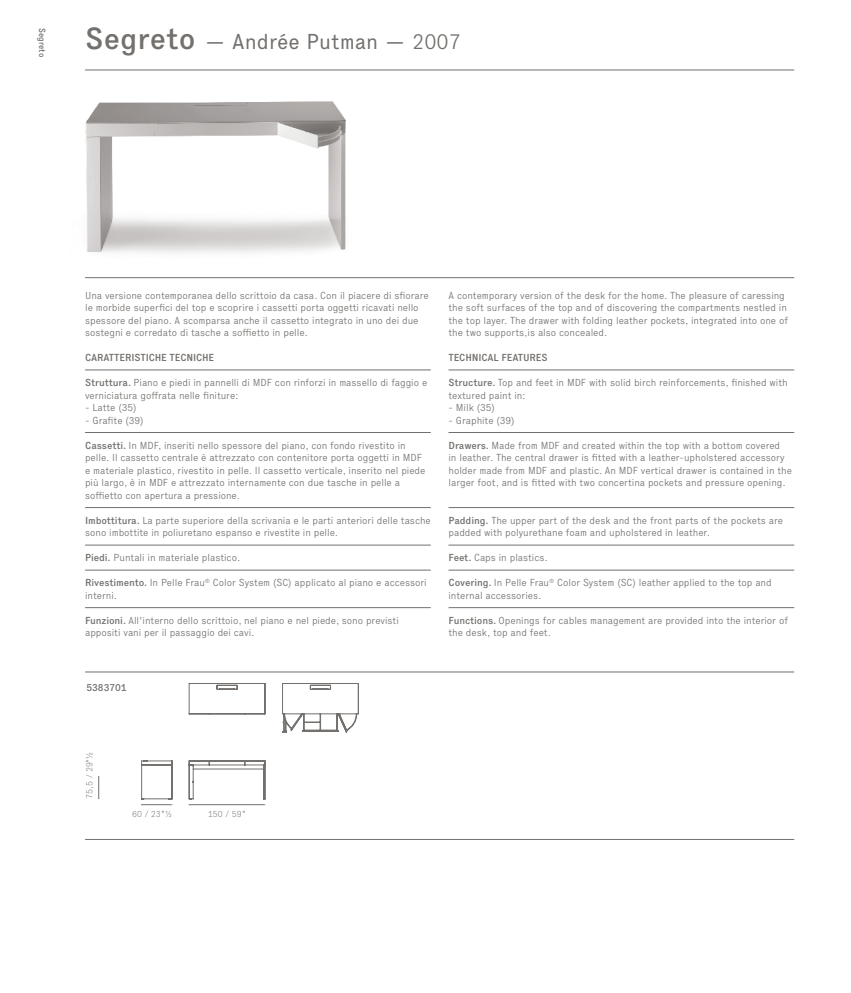
<style>
.page{position:relative;width:851px;height:993px;background:#fff}
.page>*{position:absolute;margin:0;border:0;box-sizing:border-box;transform-origin:0 0}
.t1{font:21.25px "Executive";color:#73706d}
.t2{font:300 10px/12.5px "Executive";letter-spacing:-.005em;color:#73706d}
.t3{font:500 10px "Executive";letter-spacing:-.015em;color:#73706d}
.t4{font:100 8.75px "Executive";color:#73706d}
.t5{font:500 8.75px "Executive";letter-spacing:-.005em;color:#73706d;scale:.9 1}
.s1{font-weight:500;font-size:30px}
.s2{font-weight:300}
.s3{font-weight:500}
</style>
<div class="page">
<hr style="left:85px;top:70px;width:709px;height:1px;background:#73706d">
<hr style="left:85px;top:277px;width:709px;height:1px;background:#73706d">
<hr style="left:85px;top:838px;width:709px;height:1px;background:#73706d">
<hr style="left:85px;top:671px;width:709px;height:1px;background:#73706d">
<hr style="left:85px;top:369px;width:346px;height:1px;background:#73706d">
<hr style="left:85px;top:432px;width:346px;height:1px;background:#73706d">
<hr style="left:85px;top:507px;width:346px;height:1px;background:#73706d">
<hr style="left:85px;top:544px;width:346px;height:1px;background:#73706d">
<hr style="left:85px;top:569px;width:346px;height:1px;background:#73706d">
<hr style="left:85px;top:607px;width:346px;height:1px;background:#73706d">
<hr style="left:448px;top:369px;width:346px;height:1px;background:#73706d">
<hr style="left:448px;top:432px;width:346px;height:1px;background:#73706d">
<hr style="left:448px;top:507px;width:346px;height:1px;background:#73706d">
<hr style="left:448px;top:544px;width:346px;height:1px;background:#73706d">
<hr style="left:448px;top:569px;width:346px;height:1px;background:#73706d">
<hr style="left:448px;top:607px;width:346px;height:1px;background:#73706d">
<svg style="left:98px;top:776px;width:1px;height:22px"></svg>
<svg style="left:141px;top:683px;width:217px;height:122px"></svg>
<img style="left:85px;top:101px;width:261px;height:152px">
<p class="t5" style="left:48px;top:28px;width:33px;rotate:90deg">Segreto</p>
<h1 class="t1" style="left:85px;top:29px;width:377px"><span class="s1">Segreto</span> — Andrée Putman — <span class="s2">2007</span></h1>
<p class="t2" style="left:85px;top:289px;width:345px">Una versione contemporanea dello scrittoio da casa. Con il piacere di sfiorare le morbide superfici del top e scoprire i cassetti porta oggetti ricavati nello spessore del piano. A scomparsa anche il cassetto integrato in uno dei due sostegni e corredato di tasche a soffietto in pelle.</p>
<p class="t3" style="left:85px;top:351px;width:131px">CARATTERISTICHE TECNICHE</p>
<p class="t2" style="left:85px;top:376px;width:343px"><span class="s3">Struttura.</span> Piano e piedi in pannelli di MDF con rinforzi in massello di faggio e verniciatura goffrata nelle finiture:</p>
<p class="t2" style="left:85px;top:401px;width:53px">- Latte (35)</p>
<p class="t2" style="left:85px;top:414px;width:60px">- Grafite (39)</p>
<p class="t2" style="left:85px;top:439px;width:342px"><span class="s3">Cassetti.</span> In MDF, inseriti nello spessore del piano, con fondo rivestito in pelle. Il cassetto centrale è attrezzato con contenitore porta oggetti in MDF e materiale plastico, rivestito in pelle. Il cassetto verticale, inserito nel piede più largo, è in MDF e attrezzato internamente con due tasche in pelle a soffietto con apertura a pressione.</p>
<p class="t2" style="left:85px;top:514px;width:347px"><span class="s3">Imbottitura.</span> La parte superiore della scrivania e le parti anteriori delle tasche sono imbottite in poliuretano espanso e rivestite in pelle.</p>
<p class="t2" style="left:85px;top:551px;width:157px"><span class="s3">Piedi.</span> Puntali in materiale plastico.</p>
<p class="t2" style="left:85px;top:576px;width:343px"><span class="s3">Rivestimento.</span> In Pelle Frau<sup>®</sup> Color System (SC) applicato al piano e accessori interni.</p>
<p class="t2" style="left:85px;top:614px;width:315px"><span class="s3">Funzioni.</span> All'interno dello scrittoio, nel piano e nel piede, sono previsti appositi vani per il passaggio dei cavi.</p>
<p class="t3" style="left:86px;top:680px;width:42px">5383701</p>
<p class="t2" style="left:448px;top:289px;width:341px">A contemporary version of the desk for the home. The pleasure of caressing the soft surfaces of the top and of discovering the compartments nestled in the top layer. The drawer with folding leather pockets, integrated into one of the two supports,is also concealed.</p>
<p class="t3" style="left:448px;top:351px;width:100px">TECHNICAL FEATURES</p>
<p class="t2" style="left:448px;top:376px;width:340px"><span class="s3">Structure.</span> Top and feet in MDF with solid birch reinforcements, finished with textured paint in:</p>
<p class="t2" style="left:448px;top:401px;width:48px">- Milk (35)</p>
<p class="t2" style="left:448px;top:414px;width:68px">- Graphite (39)</p>
<p class="t2" style="left:448px;top:439px;width:345px"><span class="s3">Drawers.</span> Made from MDF and created within the top with a bottom covered<br>in leather. The central drawer is fitted with a leather-upholstered accessory holder made from MDF and plastic. An MDF vertical drawer is contained in the larger foot, and is fitted with two concertina pockets and pressure opening.</p>
<p class="t2" style="left:448px;top:514px;width:336px"><span class="s3">Padding.</span> The upper part of the desk and the front parts of the pockets are padded with polyurethane foam and upholstered in leather.</p>
<p class="t2" style="left:448px;top:551px;width:101px"><span class="s3">Feet.</span> Caps in plastics.</p>
<p class="t2" style="left:448px;top:576px;width:324px"><span class="s3">Covering.</span> In Pelle Frau<sup>®</sup> Color System (SC) leather applied to the top and internal accessories.</p>
<p class="t2" style="left:448px;top:614px;width:341px"><span class="s3">Functions.</span> Openings for cables management are provided into the interior of the desk, top and feet.</p>
<p class="t4" style="left:84px;top:798px;width:49px;rotate:-90deg">75,5 / 29"½</p>
<p class="t4" style="left:132px;top:808px;width:42px">60 / 23"½</p>
<p class="t4" style="left:208px;top:808px;width:40px">150 / 59"</p>
</div>
